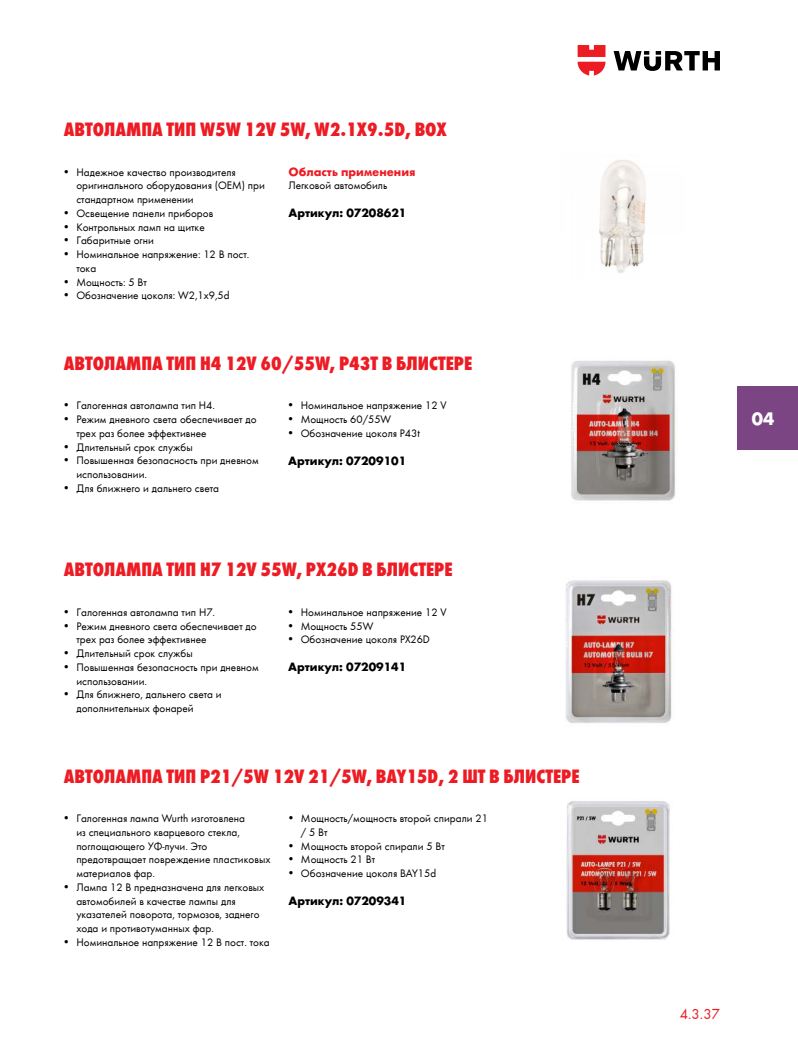
<style>
.page{position:relative;width:798px;height:1053px;background:#fff}
.page>*{position:absolute;margin:0;border:0;box-sizing:border-box;transform-origin:0 0}
.t1{font:20px "Wuerth Extra Bold Cond Caps";color:#ed1c24}
.t2{font:700 18.75px "Wuerth";color:#fff}
.t3{font:15px "Wuerth";color:#ed1c24}
.t4{font:700 12.5px "Wuerth";color:#000}
.t5{font:700 12.5px "Wuerth";color:#ed1c24}
.t6{font:11.25px/13.8px "Wuerth";color:#000}
</style>
<div class="page">
<img style="left:599px;top:160px;width:47px;height:113px">
<img style="left:565px;top:580px;width:107px;height:143px">
<img style="left:571px;top:360px;width:107px;height:141px">
<img style="left:566px;top:801px;width:104px;height:139px">
<svg style="left:613px;top:51px;width:106px;height:20px"></svg>
<svg style="left:577px;top:45px;width:28px;height:30px"></svg>
<div style="left:737px;top:386px;width:60px;height:64px;background:#7b4583"></div>
<h1 class="t1" style="left:64px;top:116px;width:384px">АВТОЛАМПА ТИП W5W 12V 5W, W2.1X9.5D, BOX</h1>
<p class="t5" style="left:288px;top:162px;width:128px">Область применения</p>
<p class="t6" style="left:288px;top:178px;width:100px">Легковой автомобиль</p>
<p class="t4" style="left:288px;top:203px;width:119px">Артикул: 07208621</p>
<p class="t6" style="left:76px;top:164px;width:190px;text-indent:-12px">• Надежное качество производителя оригинального оборудования (OEM) при стандартном применении</p>
<p class="t6" style="left:64px;top:206px;width:151px">• Освещение панели приборов</p>
<p class="t6" style="left:64px;top:219px;width:142px">• Контрольных ламп на щитке</p>
<p class="t6" style="left:64px;top:233px;width:91px">• Габаритные огни</p>
<p class="t6" style="left:76px;top:247px;width:175px;text-indent:-12px">• Номинальное напряжение: 12 В пост. тока</p>
<p class="t6" style="left:64px;top:274px;width:84px">• Мощность: 5 Вт</p>
<p class="t6" style="left:64px;top:288px;width:167px">• Обозначение цоколя: W2,1x9,5d</p>
<h1 class="t1" style="left:64px;top:349px;width:410px">АВТОЛАМПА ТИП H4 12V 60/55W, P43T В БЛИСТЕРЕ</h1>
<p class="t6" style="left:288px;top:398px;width:160px">• Номинальное напряжение 12 V</p>
<p class="t6" style="left:288px;top:412px;width:104px">• Мощность 60/55W</p>
<p class="t6" style="left:288px;top:426px;width:133px">• Обозначение цоколя P43t</p>
<p class="t4" style="left:288px;top:451px;width:119px">Артикул: 07209101</p>
<p class="t6" style="left:64px;top:398px;width:153px">• Галогенная автолампа тип H4.</p>
<p class="t6" style="left:76px;top:412px;width:182px;text-indent:-12px">• Режим дневного света обеспечивает до трех раз более эффективнее</p>
<p class="t6" style="left:64px;top:439px;width:130px">• Длительный срок службы</p>
<p class="t6" style="left:76px;top:453px;width:184px;text-indent:-12px">• Повышенная безопасность при дневном использовании.</p>
<p class="t6" style="left:64px;top:481px;width:157px">• Для ближнего и дальнего света</p>
<h1 class="t1" style="left:64px;top:555px;width:390px">АВТОЛАМПА ТИП H7 12V 55W, PX26D В БЛИСТЕРЕ</h1>
<p class="t6" style="left:288px;top:604px;width:160px">• Номинальное напряжение 12 V</p>
<p class="t6" style="left:288px;top:618px;width:87px">• Мощность 55W</p>
<p class="t6" style="left:288px;top:632px;width:143px">• Обозначение цоколя PX26D</p>
<p class="t4" style="left:288px;top:657px;width:119px">Артикул: 07209141</p>
<p class="t6" style="left:64px;top:604px;width:153px">• Галогенная автолампа тип H7.</p>
<p class="t6" style="left:76px;top:618px;width:182px;text-indent:-12px">• Режим дневного света обеспечивает до трех раз более эффективнее</p>
<p class="t6" style="left:64px;top:646px;width:130px">• Длительный срок службы</p>
<p class="t6" style="left:76px;top:659px;width:184px;text-indent:-12px">• Повышенная безопасность при дневном использовании.</p>
<p class="t6" style="left:76px;top:687px;width:147px;text-indent:-12px">• Для ближнего, дальнего света и дополнительных фонарей</p>
<h1 class="t1" style="left:64px;top:762px;width:517px">АВТОЛАМПА ТИП P21/5W 12V 21/5W, BAY15D, 2 ШТ В БЛИСТЕРЕ</h1>
<p class="t6" style="left:301px;top:811px;width:188px;text-indent:-12px">• Мощность/мощность второй спирали 21 / 5 Вт</p>
<p class="t6" style="left:288px;top:838px;width:158px">• Мощность второй спирали 5 Вт</p>
<p class="t6" style="left:288px;top:852px;width:88px">• Мощность 21 Вт</p>
<p class="t6" style="left:288px;top:866px;width:149px">• Обозначение цоколя BAY15d</p>
<p class="t4" style="left:288px;top:891px;width:119px">Артикул: 07209341</p>
<p class="t6" style="left:76px;top:811px;width:195px;text-indent:-12px">• Галогенная лампа Wurth изготовлена<br>из специального кварцевого стекла, поглощающего УФ-лучи. Это предотвращает повреждение пластиковых материалов фар.</p>
<p class="t6" style="left:76px;top:879px;width:189px;text-indent:-12px">• Лампа 12 В предназначена для легковых автомобилей в качестве лампы для указателей поворота, тормозов, заднего хода и противотуманных фар.</p>
<p class="t6" style="left:64px;top:934px;width:207px">• Номинальное напряжение 12 В пост. тока</p>
<h2 class="t2" style="left:751px;top:408px;width:24px">04</h2>
<h3 class="t3" style="left:679px;top:1005px;width:41px">4.3.37</h3>
</div>
